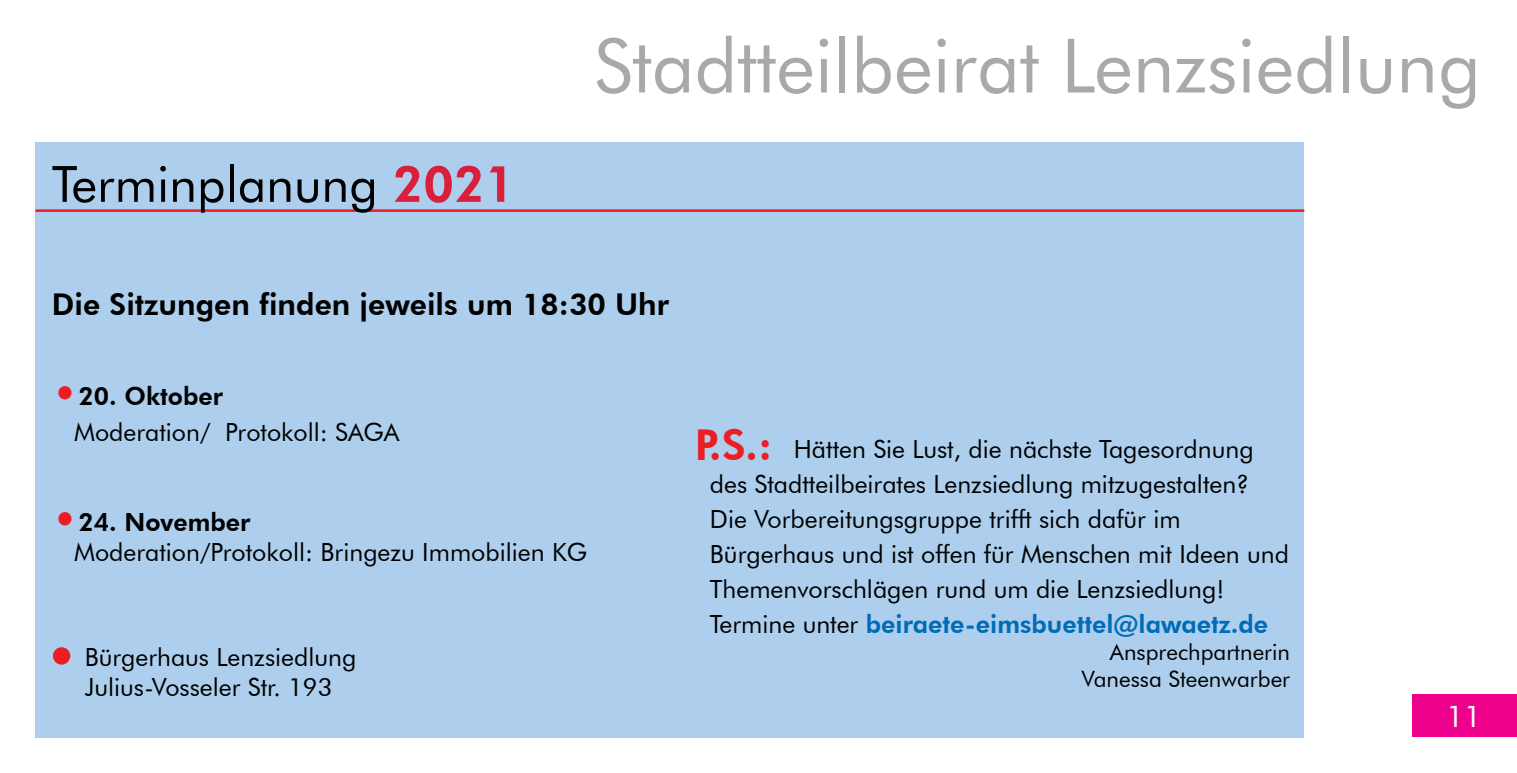
<style>
.page{position:relative;width:1517px;height:773px;background:#fff}
.page>*{position:absolute;margin:0;border:0;box-sizing:border-box;transform-origin:0 0}
.t1{font:75px "Futura BT";color:#a7a9ac}
.t2{font:60px "Futura BT";color:#ed1d24}
.t3{font:50px "Futura BT";color:#000}
.t4{font:800 42.5px "Futura BT";color:#ed1d24}
.t5{font:800 30px "Futura BT";color:#000}
.t6{font:30px "Futura BT";color:#fff}
.t7{font:25px/35px "Futura BT";color:#000}
.t8{font:22.5px/27px "Futura BT";color:#000;text-align:right}
.s1{font-weight:800;color:#da1f3d}
.s2{font-size:45px;color:#ed1d24}
.s3{font-weight:800}
.s4{font-weight:800;color:#006cb7}
</style>
<div class="page">
<div style="left:1412px;top:694px;width:105px;height:42px;background:#ec008c"></div>
<div style="left:35px;top:142px;width:1269px;height:595px;background:#adcfed"></div>
<hr style="left:35px;top:209px;width:1269px;height:3px;background:#ed1d24">
<h3 class="t3" style="left:52px;top:154px;width:465px">Terminplanung <span class="s1">2021</span></h3>
<h1 class="t1" style="left:594px;top:20px;width:888px">Stadtteilbeirat Lenzsiedlung</h1>
<p class="t5" style="left:52px;top:286px;width:618px">Die Sitzungen finden jeweils um 18:30 Uhr</p>
<p class="t7" style="left:74px;top:377px;width:327px;line-height:36px;text-indent:-22px"><span class="s2">•</span><span class="s3">20. Oktober<br></span>Moderation/ Protokoll: SAGA</p>
<p class="t7" style="left:74px;top:506px;width:514px;line-height:30px;text-indent:-22px"><span class="s2">•</span><span class="s3">24. November<br></span>Moderation/Protokoll: Bringezu Immobilien KG</p>
<h2 class="t2" style="left:44px;top:620px;width:37px">•</h2>
<p class="t7" style="left:85px;top:642px;width:273px;line-height:30px">Bürgerhaus Lenzsiedlung<br>Julius-Vosseler Str. 193</p>
<h3 class="t4" style="left:694px;top:419px;width:79px">P.S.:</h3>
<p class="t7" style="left:710px;top:431px;width:580px;text-indent:84px">Hätten Sie Lust, die nächste Tagesordnung des Stadtteilbeirates Lenzsiedlung mitzugestalten?<br>Die Vorbereitungsgruppe trifft sich dafür im Bürgerhaus und ist offen für Menschen mit Ideen und Themenvorschlägen rund um die Lenzsiedlung!<br>Termine unter <span class="s4">beiraete-eimsbuettel@lawaetz.de</span></p>
<p class="t8" style="left:1082px;top:638px;width:210px">Ansprechpartnerin<br>Vanessa Steenwarber</p>
<p class="t6" style="left:1446px;top:697px;width:37px">11</p>
</div>
